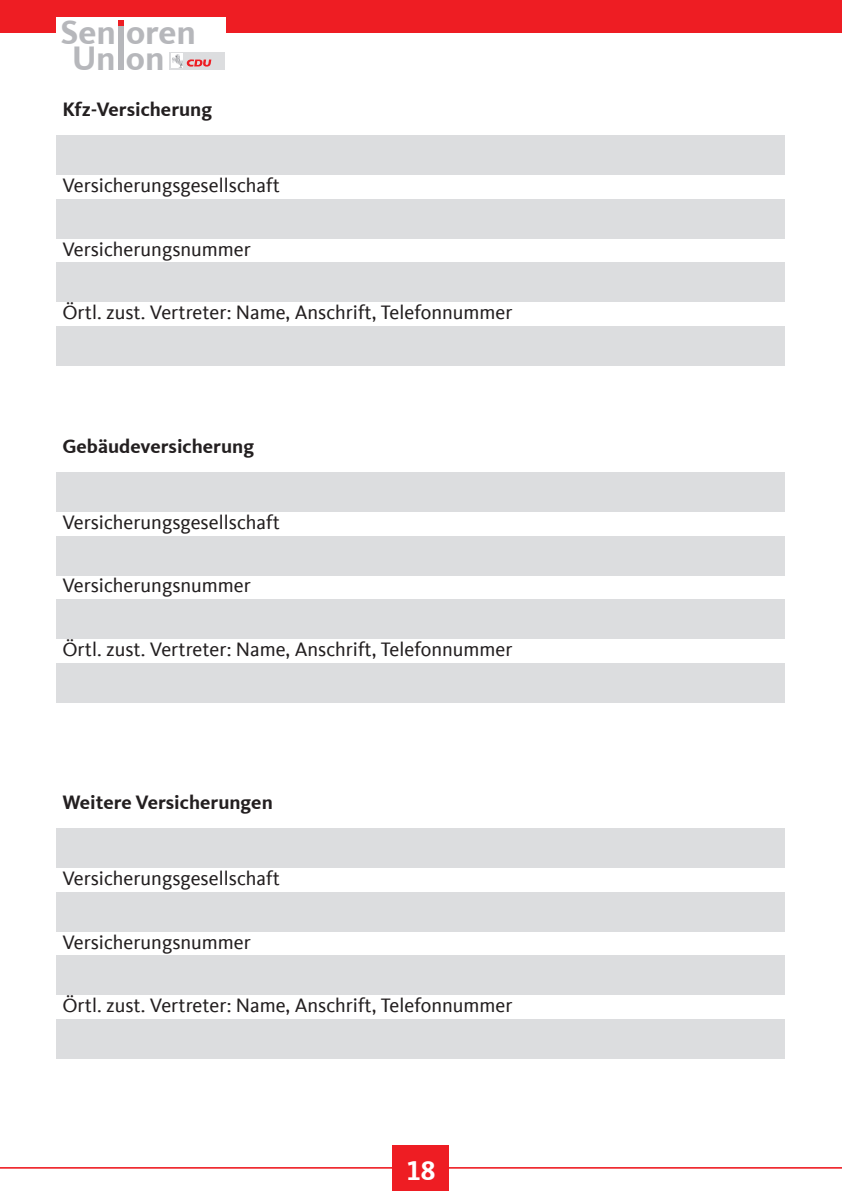
<style>
.page{position:relative;width:842px;height:1191px;background:#fff}
.page>*{position:absolute;margin:0;border:0;box-sizing:border-box;transform-origin:0 0}
.t1{font:700 35px/26px "CDU Kievit Tab";color:#b6b7bb;text-align:center}
.t2{font:700 28px "CDU Kievit Tab";color:#fff}
.t3{font:20px "CDU Kievit Tab";color:#231f20}
.t4{font:700 20px "CDU Kievit Tab";color:#231f20}
</style>
<div class="page">
<hr style="left:0;top:1167px;width:842px;height:1px;background:#ee1d23">
<div style="left:0;top:0;width:842px;height:32px;background:#ee1d23"></div>
<div style="left:393px;top:1145px;width:56px;height:46px;background:#ee1d23"></div>
<div style="left:57px;top:135px;width:728px;height:40px;background:#dcdddf"></div>
<div style="left:57px;top:199px;width:728px;height:40px;background:#dcdddf"></div>
<div style="left:57px;top:262px;width:728px;height:40px;background:#dcdddf"></div>
<div style="left:57px;top:326px;width:728px;height:40px;background:#dcdddf"></div>
<div style="left:57px;top:472px;width:728px;height:40px;background:#dcdddf"></div>
<div style="left:57px;top:536px;width:728px;height:39px;background:#dcdddf"></div>
<div style="left:57px;top:599px;width:728px;height:40px;background:#dcdddf"></div>
<div style="left:57px;top:663px;width:728px;height:39px;background:#dcdddf"></div>
<div style="left:57px;top:828px;width:728px;height:40px;background:#dcdddf"></div>
<div style="left:57px;top:892px;width:728px;height:39px;background:#dcdddf"></div>
<div style="left:57px;top:955px;width:728px;height:40px;background:#dcdddf"></div>
<div style="left:57px;top:1019px;width:728px;height:39px;background:#dcdddf"></div>
<div style="left:57px;top:17px;width:169px;height:75px;background:#fff"></div>
<div style="left:169px;top:52px;width:55px;height:18px;background:#dcdddf"></div>
<img style="left:171px;top:54px;width:12px;height:14px">
<svg style="left:186px;top:59px;width:25px;height:8px"></svg>
<div style="left:118px;top:26px;width:6px;height:44px;background:#b6b7bb"></div>
<svg style="left:118px;top:21px;width:6px;height:5px"></svg>
<h1 class="t1" style="left:60px;top:23px;width:137px">Sen oren<br>Un on</h1>
<p class="t4" style="left:62px;top:102px;width:151px">Kfz-Versicherung</p>
<p class="t3" style="left:62px;top:174px;width:219px">Versicherungsgesellschaft</p>
<p class="t3" style="left:62px;top:237px;width:190px">Versicherungsnummer</p>
<p class="t3" style="left:62px;top:301px;width:452px">Örtl. zust. Vertreter: Name, anschrift, telefonnummer</p>
<p class="t4" style="left:62px;top:439px;width:193px">Gebäudeversicherung</p>
<p class="t3" style="left:62px;top:511px;width:219px">Versicherungsgesellschaft</p>
<p class="t3" style="left:62px;top:574px;width:190px">Versicherungsnummer</p>
<p class="t3" style="left:62px;top:638px;width:452px">Örtl. zust. Vertreter: Name, anschrift, telefonnummer</p>
<p class="t4" style="left:62px;top:795px;width:212px">Weitere Versicherungen</p>
<p class="t3" style="left:62px;top:867px;width:219px">Versicherungsgesellschaft</p>
<p class="t3" style="left:62px;top:930px;width:190px">Versicherungsnummer</p>
<p class="t3" style="left:62px;top:994px;width:452px">Örtl. zust. Vertreter: Name, anschrift, telefonnummer</p>
<h2 class="t2" style="left:406px;top:1160px;width:31px">18</h2>
</div>
